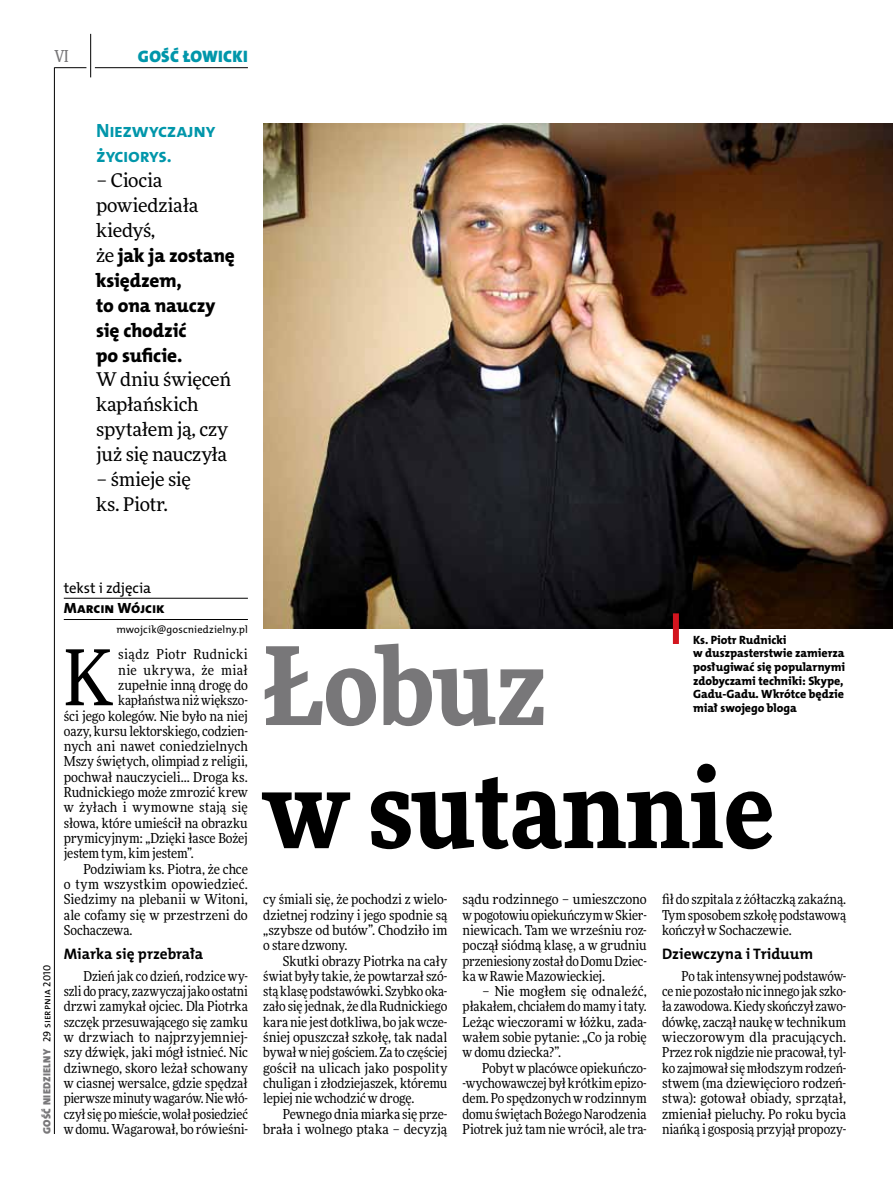
<style>
.page{position:relative;width:893px;height:1191px;background:#fff}
.page>*{position:absolute;margin:0;border:0;box-sizing:border-box;transform-origin:0 0}
.t1{font:900 108px "Freeday Narrow";color:#000}
.t2{font:900 108px "Freeday Narrow";color:#787779}
.t3{font:76.95px "Freeday Narrow News";color:#000}
.t4{font:19.35px/24.9px "The Mix HP8 Ex Bld";letter-spacing:-.01em;color:#000}
.t5{font:19.35px/24.9px "The Mix HP7 Bld";letter-spacing:-.02em;color:#0096aa}
.t6{font:18.9px/24.9px "Freeday News";letter-spacing:-.01em;color:#000}
.t7{font:16.65px "The Mix HP9 Blk";letter-spacing:.02em;color:#0096aa}
.t8{font:500 16.5px "Freeday Narrow";color:#787779;scale:.9 1}
.t9{font:15.3px "The Mix HP7 Bld";color:#000}
.t10{font:14.85px "The Mix HP5 Plain";letter-spacing:-.01em;color:#000}
.t11{font:14.85px "The Mix HP8 Ex Bld";letter-spacing:.01em;color:#000}
.t12{font:13.65px/15.3px "Freeday Narrow News";letter-spacing:-.005em;color:#000;text-align:justify}
.t13{font:13.65px "Freeday Narrow News";letter-spacing:.02em;color:#000}
.t14{font:13.65px "Freeday Narrow News";letter-spacing:.03em;color:#000}
.t15{font:13.65px "Freeday Narrow News";letter-spacing:.035em;color:#000}
.t16{font:12px/13.5px "The Mix HP8 Ex Bld";letter-spacing:-.005em;color:#000}
.t17{font:10.5px "The Mix HP9 Blk";letter-spacing:.035em;color:#787779}
.t18{font:10.5px "The Mix HP5 Plain";letter-spacing:.01em;color:#000}
.s1{font-family:"Freeday News";font-size:18.9px}
.s2{font-family:"The Mix HP5 Plain";color:#000}
</style>
<div class="page">
<hr style="left:54px;top:67px;width:1px;height:1067px;background:#000">
<hr style="left:90px;top:34px;width:1px;height:43px;background:#000">
<hr style="left:54px;top:67px;width:32px;height:1px;background:#000">
<hr style="left:95px;top:67px;width:153px;height:1px;background:#000">
<hr style="left:64px;top:598px;width:184px;height:1px;background:#000">
<hr style="left:64px;top:619px;width:184px;height:1px;background:#000">
<img style="left:263px;top:123px;width:630px;height:505px">
<div style="left:673px;top:613px;width:6px;height:31px;background:#d3151f"></div>
<p class="t8" style="left:54px;top:46px;width:17px">VI</p>
<p class="t7" style="left:138px;top:46px;width:111px">GOŚĆ ŁOWICKI</p>
<h3 class="t5" style="left:96px;top:118px;width:121px">Niezwyczajny życiorys.</h3>
<h3 class="t6" style="left:96px;top:168px;width:104px">– Ciocia powiedziała kiedyś,</h3>
<h3 class="t4" style="left:96px;top:243px;width:140px"><span class="s1">że</span> jak ja zostanę księdzem,<br>to ona nauczy się chodzić<br>po suficie.</h3>
<h3 class="t6" style="left:96px;top:367px;width:136px">W dniu święceń kapłańskich spytałem ją, czy już się nauczyła</h3>
<h3 class="t6" style="left:96px;top:466px;width:96px">– śmieje się ks. Piotr.</h3>
<p class="t17" style="left:40px;top:1134px;width:170px;rotate:-90deg">GOŚĆ NIEDZIELNY <span class="s2">29 sierpnia 2010</span></p>
<p class="t10" style="left:64px;top:579px;width:89px">tekst i zdjęcia</p>
<p class="t11" style="left:64px;top:599px;width:103px">Marcin Wójcik</p>
<p class="t18" style="left:116px;top:622px;width:133px">mwojcik@goscniedzielny.pl</p>
<h2 class="t3" style="left:64px;top:630px;width:51px">K</h2>
<p class="t14" style="left:118px;top:646px;width:131px">siądz Piotr Rudnicki</p>
<p class="t15" style="left:118px;top:661px;width:131px">nie ukrywa, że miał</p>
<p class="t12" style="left:118px;top:677px;width:131px">zupełnie inną drogę do</p>
<p class="t12" style="left:118px;top:692px;width:131px">kapłaństwa niż większo-</p>
<p class="t12" style="left:64px;top:708px;width:186px">ści jego kolegów. Nie było na niej</p>
<p class="t12" style="left:64px;top:723px;width:186px">oazy, kursu lektorskiego, codzien-</p>
<p class="t12" style="left:64px;top:738px;width:186px">nych ani nawet coniedzielnych</p>
<p class="t12" style="left:64px;top:754px;width:186px">Mszy świętych, olimpiad z religii,</p>
<p class="t12" style="left:64px;top:769px;width:186px">pochwał nauczycieli... Droga ks.</p>
<p class="t12" style="left:64px;top:784px;width:186px">Rudnickiego może zmrozić krew</p>
<p class="t12" style="left:64px;top:799px;width:186px">w żyłach i wymowne stają się</p>
<p class="t12" style="left:64px;top:815px;width:186px">słowa, które umieścił na obrazku</p>
<p class="t12" style="left:64px;top:830px;width:186px">prymicyjnym: „Dzięki łasce Bożej</p>
<p class="t12" style="left:64px;top:845px;width:131px">jestem tym, kim jestem”.</p>
<p class="t12" style="left:83px;top:861px;width:166px">Podziwiam ks. Piotra, że chce</p>
<p class="t13" style="left:64px;top:875px;width:186px">o tym wszystkim opowiedzieć.</p>
<p class="t12" style="left:64px;top:891px;width:186px">Siedzimy na plebanii w Witoni,</p>
<p class="t12" style="left:64px;top:907px;width:186px">ale cofamy się w przestrzeni do</p>
<p class="t12" style="left:64px;top:922px;width:70px">Sochaczewa.</p>
<p class="t9" style="left:64px;top:944px;width:141px">Miarka się przebrała</p>
<p class="t12" style="left:64px;top:968px;width:186px;text-indent:20px">Dzień jak co dzień, rodzice wy&shy;szli do pracy, zazwyczaj jako ostatni drzwi zamykał ojciec. Dla Piotrka szczęk przesuwającego się zamku w drzwiach to najprzyjemniej&shy;szy dźwięk, jaki mógł istnieć. Nic dziwnego, skoro leżał schowany w ciasnej wersalce, gdzie spędzał pierwsze minuty wagarów. Nie włó&shy;czył się po mieście, wolał posiedzieć w domu. Wagarował, bo rówieśni-</p>
<p class="t16" style="left:693px;top:633px;width:153px">Ks. Piotr Rudnicki<br>w duszpasterstwie zamierza posługiwać się popularnymi zdobyczami techniki: Skype,<br>Gadu-Gadu. Wkrótce będzie miał swojego bloga</p>
<h1 class="t2" style="left:263px;top:615px;width:284px">Łobuz</h1>
<h1 class="t1" style="left:263px;top:738px;width:513px">w sutannie</h1>
<p class="t12" style="left:263px;top:891px;width:186px">cy śmiali się, że pochodzi z wielo&shy;dzietnej rodziny i jego spodnie są „szybsze od butów”. Chodziło im o stare dzwony.</p>
<p class="t12" style="left:263px;top:953px;width:186px;text-indent:20px">Skutki obrazy Piotrka na cały świat były takie, że powtarzał szó&shy;stą klasę podstawówki. Szybko oka&shy;zało się jednak, że dla Rudnickiego kara nie jest dotkliwa, bo jak wcze&shy;śniej opuszczał szkołę, tak nadal bywał w niej gościem. Za to częściej gościł na ulicach jako pospolity chuligan i złodziejaszek, któremu lepiej nie wchodzić w drogę.</p>
<p class="t12" style="left:263px;top:1106px;width:186px;text-align:right">Pewnego dnia miarka się prze&shy;brała i wolnego ptaka – decyzją</p>
<p class="t12" style="left:463px;top:891px;width:186px">sądu rodzinnego – umieszczono w pogotowiu opiekuńczym w Skier&shy;niewicach. Tam we wrześniu roz&shy;począł siódmą klasę, a w grudniu przeniesiony został do Domu Dziec&shy;ka w Rawie Mazowieckiej.</p>
<p class="t12" style="left:463px;top:983px;width:186px;text-indent:20px">– Nie mogłem się odnaleźć, płakałem, chciałem do mamy i taty.<br>Leżąc wieczorami w łóżku, zada&shy;wałem sobie pytanie: „Co ja robię w domu dziecka?”.</p>
<p class="t12" style="left:463px;top:1060px;width:186px;text-indent:20px">Pobyt w placówce opiekuńczo--wychowawczej był krótkim epizo&shy;dem. Po spędzonych w rodzinnym domu świętach Bożego Narodzenia Piotrek już tam nie wrócił, ale tra-</p>
<p class="t12" style="left:662px;top:891px;width:186px">fił do szpitala z żółtaczką zakaźną.<br>Tym sposobem szkołę podstawową kończył w Sochaczewie.</p>
<p class="t9" style="left:662px;top:944px;width:153px">Dziewczyna i Triduum</p>
<p class="t12" style="left:662px;top:968px;width:186px;text-indent:20px">Po tak intensywnej podstawów&shy;ce nie pozostało nic innego jak szko&shy;ła zawodowa. Kiedy skończył zawo&shy;dówkę, zaczął naukę w technikum wieczorowym dla pracujących.<br>Przez rok nigdzie nie pracował, tyl&shy;ko zajmował się młodszym rodzeń&shy;stwem (ma dziewięcioro rodzeń&shy;stwa): gotował obiady, sprzątał, zmieniał pieluchy. Po roku bycia niańką i gosposią przyjął propozy-</p>
</div>
